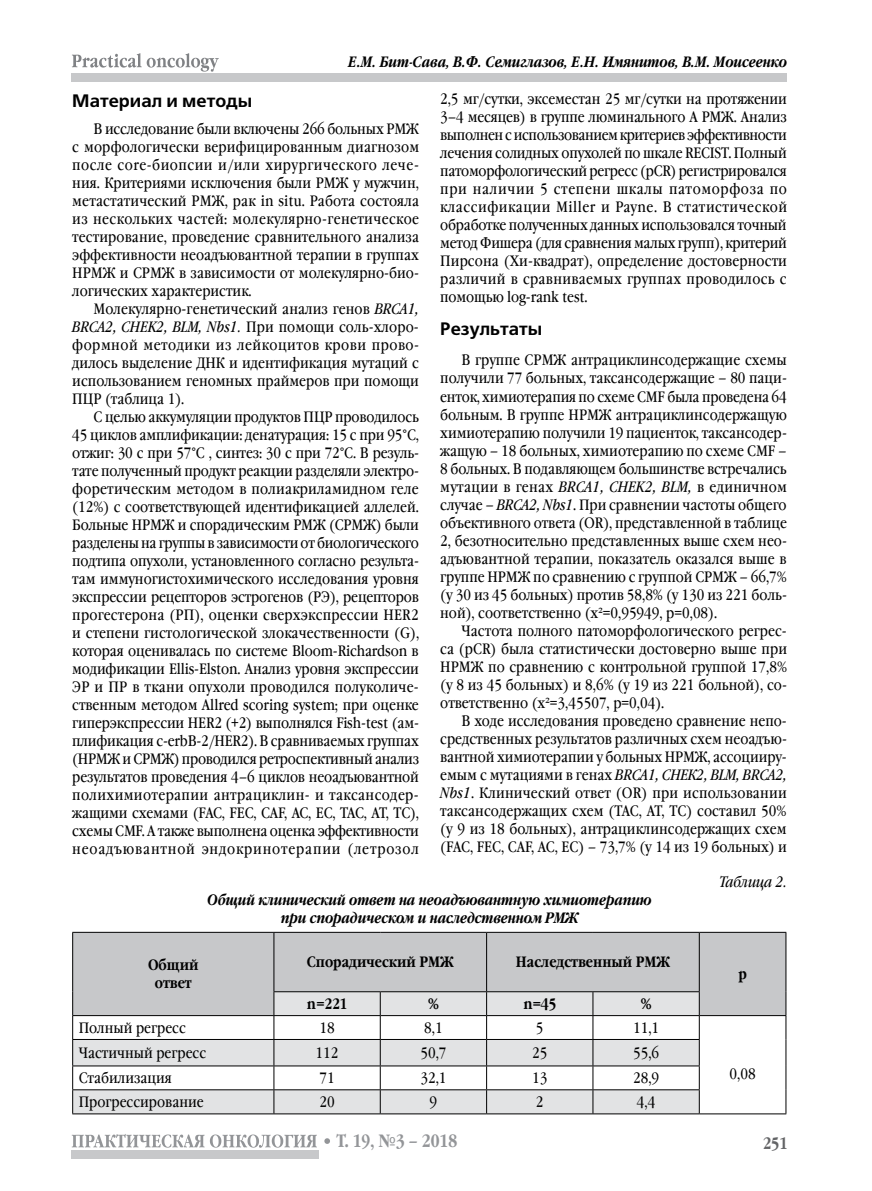
<style>
.page{position:relative;width:872px;height:1191px;background:#fff}
.page>*{position:absolute;margin:0;border:0;box-sizing:border-box;transform-origin:0 0}
.t1{font:700 18px "Free Set C";color:#000}
.t2{font:700 17.85px "Garamond Narrow C";color:#939598}
.t3{font:700 16.5px "Garamond Narrow C";color:#636466}
.t4{font:15px/18px "Garamond Book Narrow C";color:#000;text-align:justify}
.t5{font:italic 700 15px/18px "Garamond Narrow C";color:#000;text-align:center}
.t6{font:700 15px/18px "Garamond Narrow C";color:#000;text-align:center}
.t7{font:italic 15px "Garamond Book Narrow C";color:#000}
.s1{font-style:italic}
.s2{font-family:"Times New Roman"}
</style>
<div class="page">
<div style="left:71px;top:74px;width:716px;height:8px;background:#c7c8ca"></div>
<svg style="left:72px;top:53px;width:147px;height:19px"></svg>
<div style="left:71px;top:1150px;width:247px;height:8px;background:#c7c8ca"></div>
<svg style="left:72px;top:1134px;width:258px;height:13px"></svg>
<div style="left:73px;top:933px;width:712px;height:82px;background:#c7c8ca"></div>
<svg style="left:73px;top:991px;width:626px;height:122px;fill:#e2e3e4"></svg>
<hr style="left:72px;top:932px;width:202px;height:1px;background:#000">
<hr style="left:274px;top:932px;width:106px;height:1px;background:#000">
<hr style="left:380px;top:932px;width:106px;height:1px;background:#000">
<hr style="left:486px;top:932px;width:107px;height:1px;background:#000">
<hr style="left:593px;top:932px;width:106px;height:1px;background:#000">
<hr style="left:699px;top:932px;width:87px;height:1px;background:#000">
<hr style="left:273px;top:991px;width:107px;height:1px;background:#000">
<hr style="left:380px;top:991px;width:106px;height:1px;background:#000">
<hr style="left:486px;top:991px;width:107px;height:1px;background:#000">
<hr style="left:593px;top:991px;width:106px;height:1px;background:#000">
<hr style="left:72px;top:1015px;width:202px;height:1px;background:#000">
<hr style="left:274px;top:1015px;width:106px;height:1px;background:#000">
<hr style="left:380px;top:1015px;width:106px;height:1px;background:#000">
<hr style="left:486px;top:1015px;width:107px;height:1px;background:#000">
<hr style="left:593px;top:1015px;width:106px;height:1px;background:#000">
<hr style="left:699px;top:1015px;width:87px;height:1px;background:#000">
<hr style="left:72px;top:1039px;width:202px;height:1px;background:#000">
<hr style="left:274px;top:1039px;width:106px;height:1px;background:#000">
<hr style="left:380px;top:1039px;width:106px;height:1px;background:#000">
<hr style="left:486px;top:1039px;width:107px;height:1px;background:#000">
<hr style="left:593px;top:1039px;width:106px;height:1px;background:#000">
<hr style="left:72px;top:1065px;width:202px;height:1px;background:#000">
<hr style="left:274px;top:1065px;width:106px;height:1px;background:#000">
<hr style="left:380px;top:1065px;width:106px;height:1px;background:#000">
<hr style="left:486px;top:1065px;width:107px;height:1px;background:#000">
<hr style="left:593px;top:1065px;width:106px;height:1px;background:#000">
<hr style="left:72px;top:1089px;width:202px;height:1px;background:#000">
<hr style="left:274px;top:1089px;width:106px;height:1px;background:#000">
<hr style="left:380px;top:1089px;width:106px;height:1px;background:#000">
<hr style="left:486px;top:1089px;width:107px;height:1px;background:#000">
<hr style="left:593px;top:1089px;width:106px;height:1px;background:#000">
<hr style="left:72px;top:1113px;width:202px;height:1px;background:#000">
<hr style="left:274px;top:1113px;width:106px;height:1px;background:#000">
<hr style="left:380px;top:1113px;width:106px;height:1px;background:#000">
<hr style="left:486px;top:1113px;width:107px;height:1px;background:#000">
<hr style="left:593px;top:1113px;width:106px;height:1px;background:#000">
<hr style="left:699px;top:1113px;width:87px;height:1px;background:#000">
<hr style="left:72px;top:932px;width:1px;height:59px;background:#000">
<svg style="left:72px;top:991px;width:1px;height:122px"></svg>
<hr style="left:273px;top:932px;width:1px;height:59px;background:#000">
<hr style="left:486px;top:932px;width:1px;height:59px;background:#000">
<hr style="left:699px;top:932px;width:1px;height:59px;background:#000">
<hr style="left:785px;top:932px;width:1px;height:59px;background:#000">
<svg style="left:785px;top:991px;width:1px;height:122px"></svg>
<svg style="left:273px;top:992px;width:1px;height:121px"></svg>
<svg style="left:380px;top:992px;width:1px;height:121px"></svg>
<svg style="left:486px;top:992px;width:1px;height:121px"></svg>
<svg style="left:592px;top:992px;width:1px;height:121px"></svg>
<svg style="left:699px;top:992px;width:1px;height:121px"></svg>
<p class="t5" style="left:348px;top:54px;width:440px">Е.М. Бит-Сава, В.Ф. Семиглазов, Е.Н. Имянитов, В.М. Моисеенко</p>
<p class="t1" style="left:72px;top:91px;width:181px">Материал и методы</p>
<p class="t4" style="left:72px;top:120px;width:348px;text-indent:21px">В исследование были включены 266 больных РМЖ с морфологически верифицированным диагнозом после core-биопсии и/или хирургического лече&shy;ния. Критериями исключения были РМЖ у мужчин, метастатический РМЖ, рак in situ. Работа состояла из нескольких частей: молекулярно-генетическое тестирование, проведение сравнительного анализа эффективности неоадъювантной терапии в группах НРМЖ и СРМЖ в зависимости от молекулярно-био&shy;логических характеристик.</p>
<p class="t4" style="left:72px;top:300px;width:348px;text-indent:21px">Молекулярно-генетический анализ генов <span class="s1">BRCA1, BRCA2, CHEK2, BLM, Nbs1.</span> При помощи соль-хлоро&shy;формной методики из лейкоцитов крови прово&shy;дилось выделение ДНК и идентификация мутаций с использованием геномных праймеров при помощи ПЦР (таблица 1).</p>
<p class="t4" style="left:72px;top:408px;width:348px;text-indent:21px">С целью аккумуляции продуктов ПЦР проводилось 45 циклов амплификации: денатурация: 15 с при 95°C, отжиг: 30 с при 57°C , синтез: 30 с при 72°C. В резуль&shy;тате полученный продукт реакции разделяли электро&shy;форетическим методом в полиакриламидном геле (12%) с соответствующей идентификацией аллелей.<br>Больные НРМЖ и спорадическим РМЖ (СРМЖ) были разделены на группы в зависимости от биологического подтипа опухоли, установленного согласно результа&shy;там иммуногистохимического исследования уровня экспрессии рецепторов эстрогенов (РЭ), рецепторов прогестерона (РП), оценки сверхэкспрессии HER2 и степени гистологической злокачественности (G), которая оценивалась по системе Bloom-Richardson в модификации Ellis-Elston. Анализ уровня экспрессии ЭР и ПР в ткани опухоли проводился полуколиче&shy;ственным методом Allred scoring system; при оценке гиперэкспрессии HER2 (+2) выполнялся Fish-test (ам&shy;плификация с-erbB-2/HER2). В сравниваемых группах (НРМЖ и СРМЖ) проводился ретроспективный анализ результатов проведения 4–6 циклов неоадъювантной полихимиотерапии антрациклин- и таксансодер&shy;жащими схемами (FAC, FEC, CAF, AC, EC, ТАС, АТ, ТС), схемы CMF. А также выполнена оценка эффективности неоадъювантной эндокринотерапии (летрозол</p>
<p class="t4" style="left:440px;top:91px;width:348px">2,5 мг/сутки, эксеместан 25 мг/сутки на протяжении 3–4 месяцев) в группе люминального А РМЖ. Анализ выполнен с использованием критериев эффективности лечения солидных опухолей по шкале RECIST. Полный патоморфологический регресс (рCR) регистрировался при наличии 5 степени шкалы патоморфоза по классификации Miller и Payne. В статистической обработке полученных данных использовался точный метод Фишера (для сравнения малых групп), критерий Пирсона (Хи-квадрат), определение достоверности различий в сравниваемых группах проводилось с помощью log-rank test.</p>
<p class="t1" style="left:440px;top:318px;width:103px">Результаты</p>
<p class="t4" style="left:440px;top:352px;width:348px;text-indent:21px">В группе СРМЖ антрациклинсодержащие схемы получили 77 больных, таксансодержащие – 80 паци&shy;енток, химиотерапия по схеме CMF была проведена 64 больным. В группе НРМЖ антрациклинсодержащую химиотерапию получили 19 пациенток, таксансодер&shy;жащую – 18 больных, химиотерапию по схеме CMF – 8 больных. В подавляющем большинстве встречались мутации в генах <span class="s1">BRCA1, CHEK2, BLM,</span> в единичном случае – <span class="s1">BRCA2, Nbs1</span>. При сравнении частоты общего объективного ответа (OR), представленной в таблице 2, безотносительно представленных выше схем нео&shy;адъювантной терапии, показатель оказался выше в группе НРМЖ по сравнению с группой СРМЖ – 66,7% (у 30 из 45 больных) против 58,8% (у 130 из 221 боль&shy;ной), соответственно (x<span class="s2">²</span>=0,95949, p=0,08).</p>
<p class="t4" style="left:440px;top:622px;width:348px;text-indent:21px">Частота полного патоморфологического регрес&shy;са (pCR) была статистически достоверно выше при НРМЖ по сравнению с контрольной группой 17,8% (у 8 из 45 больных) и 8,6% (у 19 из 221 больной), со&shy;ответственно (x<span class="s2">²</span>=3,45507, р=0,04).</p>
<p class="t4" style="left:440px;top:712px;width:348px;text-indent:21px">В ходе исследования проведено сравнение непо&shy;средственных результатов различных схем неоадъю&shy;вантной химиотерапии у больных НРМЖ, ассоцииру&shy;емым с мутациями в генах <span class="s1">BRCA1, СНЕК2, BLM, BRCA2, Nbs1</span>. Клинический ответ (OR) при использовании таксансодержащих схем (ТАС, АТ, ТС) составил 50% (у 9 из 18 больных), антрациклинсодержащих схем (FAC, FEC, CAF, АС, EC) – 73,7% (у 14 из 19 больных) и</p>
<p class="t7" style="left:719px;top:873px;width:69px">Таблица 2.</p>
<p class="t5" style="left:208px;top:892px;width:445px">Общий клинический ответ на неоадъювантную химиотерапию при спорадическом и наследственном РМЖ</p>
<p class="t6" style="left:148px;top:956px;width:52px">Общий ответ</p>
<p class="t6" style="left:307px;top:953px;width:148px">Спорадический РМЖ</p>
<p class="t6" style="left:516px;top:953px;width:155px">Наследственный РМЖ</p>
<p class="t6" style="left:307px;top:995px;width:42px">n=221</p>
<p class="t6" style="left:428px;top:995px;width:12px">%</p>
<p class="t6" style="left:523px;top:995px;width:34px">n=45</p>
<p class="t6" style="left:640px;top:995px;width:12px">%</p>
<p class="t4" style="left:79px;top:1019px;width:109px">Полный регресс</p>
<p class="t4" style="left:319px;top:1019px;width:17px">18</p>
<p class="t4" style="left:424px;top:1019px;width:20px">8,1</p>
<p class="t4" style="left:536px;top:1019px;width:9px">5</p>
<p class="t4" style="left:633px;top:1019px;width:28px">11,1</p>
<p class="t4" style="left:79px;top:1044px;width:129px">Частичный регресс</p>
<p class="t4" style="left:316px;top:1044px;width:24px">112</p>
<p class="t4" style="left:420px;top:1044px;width:28px">50,7</p>
<p class="t4" style="left:532px;top:1044px;width:17px">25</p>
<p class="t4" style="left:633px;top:1044px;width:28px">55,6</p>
<p class="t4" style="left:79px;top:1069px;width:95px">Стабилизация</p>
<p class="t4" style="left:319px;top:1069px;width:17px">71</p>
<p class="t4" style="left:420px;top:1069px;width:28px">32,1</p>
<p class="t4" style="left:532px;top:1069px;width:17px">13</p>
<p class="t4" style="left:633px;top:1069px;width:28px">28,9</p>
<p class="t4" style="left:79px;top:1093px;width:127px">Прогрессирование</p>
<p class="t4" style="left:319px;top:1093px;width:17px">20</p>
<p class="t4" style="left:429px;top:1093px;width:9px">9</p>
<p class="t4" style="left:536px;top:1093px;width:9px">2</p>
<p class="t4" style="left:637px;top:1093px;width:20px">4,4</p>
<p class="t6" style="left:738px;top:965px;width:10px">р</p>
<p class="t4" style="left:729px;top:1065px;width:28px">0,08</p>
<p class="t2" style="left:336px;top:1131px;width:122px">Т. 19, №3 – 2018</p>
<p class="t3" style="left:763px;top:1133px;width:26px">251</p>
</div>
